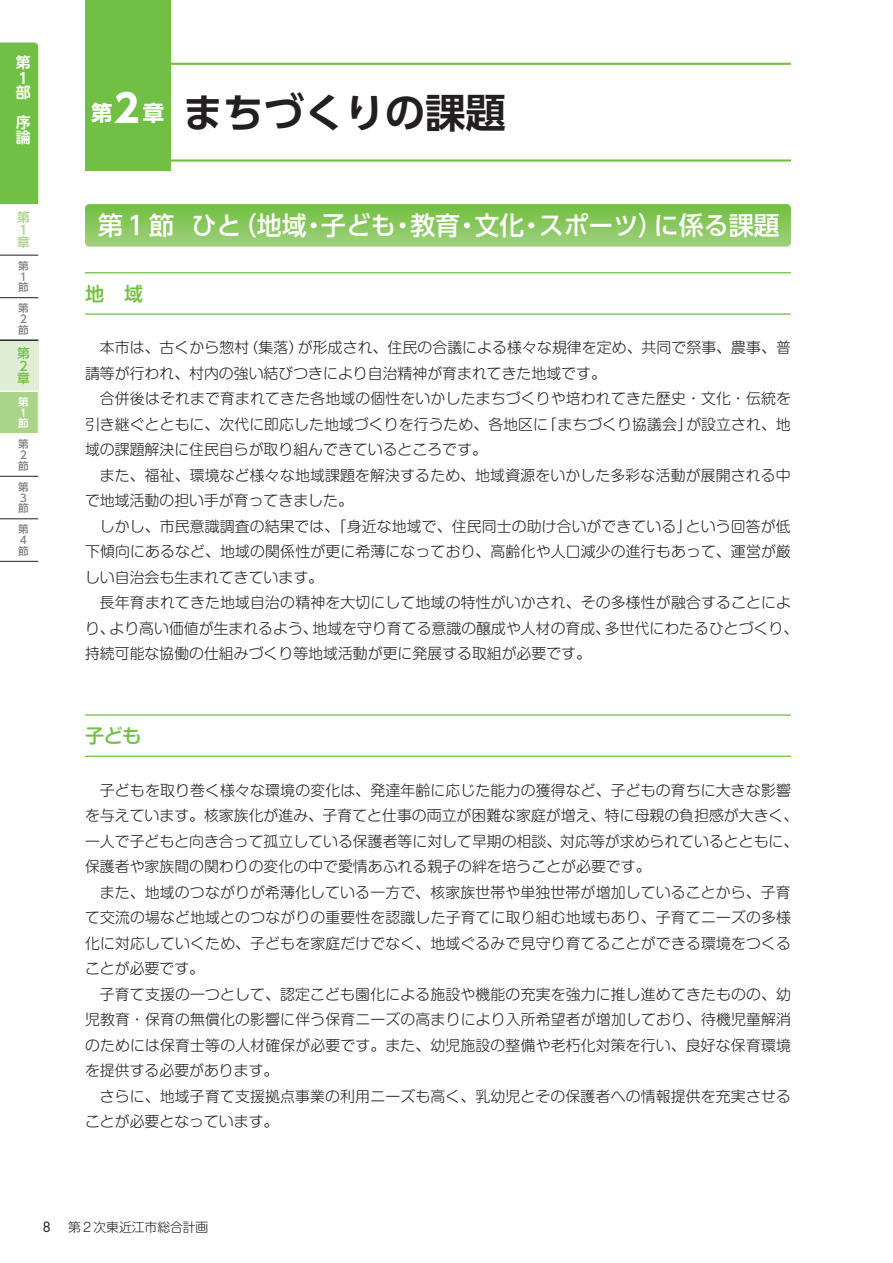
<style>
.page{position:relative;width:893px;height:1263px;background:#fff}
.page>*{position:absolute;margin:0;border:0;box-sizing:border-box;transform-origin:0 0}
.t1{font:700 40.35px "UD Shin Go Pr 6 De";color:#231f20}
.t2{font:500 25.5px "UD Shin Go Pr 6";color:#fff}
.t3{font:500 19.2px "Shin M Go Pro";color:#71bf44}
.t4{font:300 14.85px/25.5px "Shin M Go Pro";color:#231f20}
.t5{font:700 14.85px/14.9px "UD Shin Go Pr 6 De";color:#fff}
.t6{font:300 12.75px "Shin M Go Pro";color:#231f20}
.t7{font:500 12.75px/12.8px "UD Shin Go Pr 6";color:#aad489}
.t8{font:500 12.75px/12.8px "UD Shin Go Pr 6";color:#71bf44}
.t9{font:500 10.65px/10.6px "UD Shin Go Pr 6";color:#808285}
.t10{font:500 10.65px/10.6px "UD Shin Go Pr 6";color:#fff}
.s1{font-family:"UD Shin Go Pr 6";font-size:38.25px;color:#fff}
.s2{font-family:"Futura Std";font-weight:400;font-size:13.8px}
</style>
<div class="page">
<hr style="left:85px;top:159px;width:706px;height:3px;background:#71bf44">
<hr style="left:85px;top:63px;width:706px;height:2px;background:#71bf44">
<div style="left:85px;top:0;width:85px;height:170px;background:#71bf44"></div>
<svg style="left:85px;top:204px;width:706px;height:43px;background:#8ac861"></svg>
<hr style="left:85px;top:272px;width:706px;height:1px;background:#71bf44">
<hr style="left:85px;top:313px;width:706px;height:2px;background:#71bf44">
<hr style="left:85px;top:714px;width:706px;height:2px;background:#71bf44">
<hr style="left:85px;top:756px;width:706px;height:1px;background:#71bf44">
<div style="left:0;top:340px;width:38px;height:51px;background:#e0eed5"></div>
<div style="left:0;top:392px;width:38px;height:41px;background:#aad489"></div>
<div style="left:0;top:43px;width:38px;height:161px;background:#71bf44"></div>
<hr style="left:0;top:255px;width:38px;height:1px;background:#231f20">
<hr style="left:0;top:297px;width:38px;height:1px;background:#231f20">
<hr style="left:0;top:340px;width:38px;height:1px;background:#231f20">
<hr style="left:0;top:476px;width:38px;height:1px;background:#231f20">
<hr style="left:0;top:518px;width:38px;height:1px;background:#231f20">
<hr style="left:0;top:561px;width:38px;height:1px;background:#231f20">
<p class="t5" style="left:16px;top:55px;width:16px">第<br>１部</p>
<p class="t5" style="left:16px;top:114px;width:16px">序論</p>
<p class="t7" style="left:17px;top:210px;width:14px">第<br>１章</p>
<p class="t9" style="left:18px;top:260px;width:12px">第<br>１節</p>
<p class="t9" style="left:18px;top:303px;width:12px">第<br>２節</p>
<p class="t8" style="left:17px;top:346px;width:14px">第<br>２章</p>
<p class="t10" style="left:18px;top:396px;width:12px">第<br>１節</p>
<p class="t9" style="left:18px;top:439px;width:12px">第<br>２節</p>
<p class="t9" style="left:18px;top:481px;width:12px">第<br>３節</p>
<p class="t9" style="left:18px;top:524px;width:12px">第<br>４節</p>
<h1 class="t1" style="left:91px;top:80px;width:416px"><sup>第</sup><span class="s1">２</span><sup>章</sup> まちづくりの課題</h1>
<h2 class="t2" style="left:98px;top:205px;width:683px">第１節 ひと（地域・子ども・教育・文化・スポーツ）に係る課題</h2>
<p class="t3" style="left:85px;top:278px;width:60px">地　域</p>
<p class="t4" style="left:85px;top:333px;width:707px;text-indent:15px">本市は、古くから惣村（集落）が形成され、住民の合議による様々な規律を定め、共同で祭事、農事、普請等が行われ、村内の強い結びつきにより自治精神が育まれてきた地域です。</p>
<p class="t4" style="left:85px;top:384px;width:707px;text-align:justify;text-indent:15px">合併後はそれまで育まれてきた各地域の個性をいかしたまちづくりや培われてきた歴史・文化・伝統を引き継ぐとともに、次代に即応した地域づくりを行うため、各地区に「まちづくり協議会」が設立され、地域の課題解決に住民自らが取り組んできているところです。</p>
<p class="t4" style="left:85px;top:461px;width:707px;text-indent:15px">また、福祉、環境など様々な地域課題を解決するため、地域資源をいかした多彩な活動が展開される中で地域活動の担い手が育ってきました。</p>
<p class="t4" style="left:85px;top:512px;width:707px;text-align:justify;text-indent:15px">しかし、市民意識調査の結果では、「身近な地域で、住民同士の助け合いができている」という回答が低下傾向にあるなど、地域の関係性が更に希薄になっており、高齢化や人口減少の進行もあって、運営が厳しい自治会も生まれてきています。</p>
<p class="t4" style="left:85px;top:588px;width:715px;text-indent:15px">長年育まれてきた地域自治の精神を大切にして地域の特性がいかされ、その多様性が融合することにより、より高い価値が生まれるよう、地域を守り育てる意識の醸成や人材の育成、多世代にわたるひとづくり、持続可能な協働の仕組みづくり等地域活動が更に発展する取組が必要です。</p>
<p class="t3" style="left:85px;top:720px;width:58px">子ども</p>
<p class="t4" style="left:85px;top:775px;width:715px;text-indent:15px">子どもを取り巻く様々な環境の変化は、発達年齢に応じた能力の獲得など、子どもの育ちに大きな影響を与えています。核家族化が進み、子育てと仕事の両立が困難な家庭が増え、特に母親の負担感が大きく、一人で子どもと向き合って孤立している保護者等に対して早期の相談、対応等が求められているとともに、保護者や家族間の関わりの変化の中で愛情あふれる親子の絆を培うことが必要です。</p>
<p class="t4" style="left:85px;top:877px;width:707px;text-align:justify;text-indent:15px">また、地域のつながりが希薄化している一方で、核家族世帯や単独世帯が増加していることから、子育て交流の場など地域とのつながりの重要性を認識した子育てに取り組む地域もあり、子育てニーズの多様化に対応していくため、子どもを家庭だけでなく、地域ぐるみで見守り育てることができる環境をつくることが必要です。</p>
<p class="t4" style="left:85px;top:979px;width:708px;text-align:justify;text-indent:15px">子育て支援の一つとして、認定こども園化による施設や機能の充実を強力に推し進めてきたものの、幼児教育・保育の無償化の影響に伴う保育ニーズの高まりにより入所希望者が増加しており、待機児童解消のためには保育士等の人材確保が必要です。また、幼児施設の整備や老朽化対策を行い、良好な保育環境を提供する必要があります。</p>
<p class="t4" style="left:85px;top:1081px;width:707px;text-indent:15px">さらに、地域子育て支援拠点事業の利用ニーズも高く、乳幼児とその保護者への情報提供を充実させることが必要となっています。</p>
<p class="t6" style="left:43px;top:1216px;width:167px"><span class="s2">8</span> 第２次東近江市総合計画</p>
</div>
